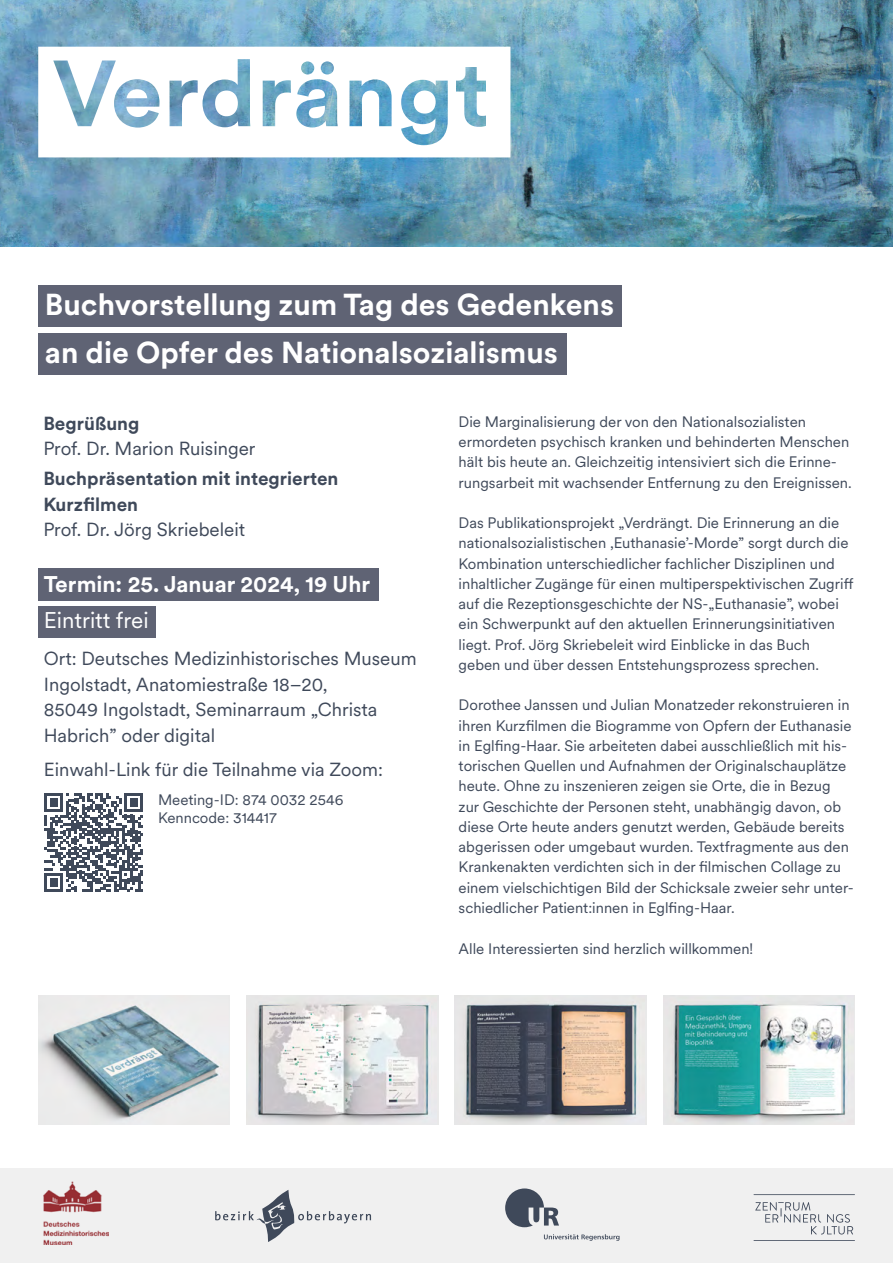
<style>
.page{position:relative;width:893px;height:1263px;background:#fff}
.page>*{position:absolute;margin:0;border:0;box-sizing:border-box;transform-origin:0 0}
.t1{font:700 30px/48px "Circular XX";color:#fff}
.t2{font:700 22.5px "Circular XX";color:#fff}
.t3{font:22.5px "Circular XX";color:#fff}
.t4{font:18.75px/25.5px "Circular XX";color:#3f495a}
.t5{font:700 18.75px/25.5px "Circular XX";color:#3f495a}
.t6{font:15px/20.2px "Circular XX";color:#3f495a}
</style>
<div class="page">
<div style="left:38px;top:569px;width:340px;height:32px;background:#5f6374"></div>
<div style="left:38px;top:606px;width:118px;height:31px;background:#5f6374"></div>
<div style="left:0;top:1169px;width:893px;height:94px;background:#f0f0f0"></div>
<img style="left:44px;top:1181px;width:65px;height:63px">
<svg style="left:215px;top:1190px;width:156px;height:52px"></svg>
<hr style="left:754px;top:1194px;width:101px;height:1px;background:#3f495a">
<svg style="left:755px;top:1202px;width:98px;height:32px"></svg>
<hr style="left:754px;top:1240px;width:101px;height:1px;background:#3f495a">
<svg style="left:505px;top:1188px;width:114px;height:53px"></svg>
<img style="left:0;top:0;width:893px;height:247px">
<div style="left:38px;top:286px;width:584px;height:41px;background:#5f6374"></div>
<div style="left:38px;top:333px;width:529px;height:42px;background:#5f6374"></div>
<svg style="left:38px;top:47px;width:472px;height:110px"></svg>
<img style="left:455px;top:996px;width:191px;height:129px">
<img style="left:247px;top:996px;width:191px;height:129px">
<img style="left:38px;top:996px;width:192px;height:129px">
<img style="left:663px;top:996px;width:192px;height:129px">
<svg style="left:44px;top:793px;width:99px;height:99px"></svg>
<h1 class="t1" style="left:45px;top:279px;width:571px">Buchvorstellung zum Tag des Gedenkens an die Opfer des Nationalsozialismus</h1>
<p class="t5" style="left:43px;top:410px;width:98px">Begrüßung</p>
<p class="t4" style="left:43px;top:435px;width:214px">Prof. Dr. Marion Ruisinger</p>
<p class="t5" style="left:43px;top:465px;width:297px">Buchpräsentation mit integrierten<br>Kurzfilmen</p>
<p class="t4" style="left:43px;top:516px;width:203px">Prof. Dr. Jörg Skriebeleit</p>
<h2 class="t2" style="left:44px;top:569px;width:328px">Termin: 25. Januar 2024, 19 Uhr</h2>
<h2 class="t3" style="left:44px;top:605px;width:106px">Eintritt frei</h2>
<p class="t4" style="left:44px;top:645px;width:374px">Ort: Deutsches Medizinhistorisches Museum Ingolstadt, Anatomiestraße 18–20,<br>85049 Ingolstadt, Seminarraum „Christa Habrich” oder digital</p>
<p class="t4" style="left:44px;top:756px;width:341px">Einwahl-Link für die Teilnahme via Zoom:</p>
<p class="t6" style="left:158px;top:790px;width:187px;line-height:18px">Meeting-ID: 874 0032 2546<br>Kenncode: 314417</p>
<p class="t6" style="left:459px;top:411px;width:395px">Die Marginalisierung der von den Nationalsozialisten ermordeten psychisch kranken und behinderten Menschen hält bis heute an. Gleichzeitig intensiviert sich die Erinne&shy;rungsarbeit mit wachsender Entfernung zu den Ereignissen.</p>
<p class="t6" style="left:459px;top:512px;width:396px">Das Publikationsprojekt „Verdrängt. Die Erinnerung an die nationalsozialistischen ,Euthanasie’-Morde” sorgt durch die Kombination unterschiedlicher fachlicher Disziplinen und inhaltlicher Zugänge für einen multiperspektivischen Zugriff auf die Rezeptionsgeschichte der NS-„Euthanasie”, wobei ein Schwerpunkt auf den aktuellen Erinnerungsinitiativen liegt. Prof. Jörg Skriebeleit wird Einblicke in das Buch geben und über dessen Entstehungsprozess sprechen.</p>
<p class="t6" style="left:459px;top:694px;width:397px">Dorothee Janssen und Julian Monatzeder rekonstruieren in ihren Kurzfilmen die Biogramme von Opfern der Euthanasie in Eglfing-Haar. Sie arbeiteten dabei ausschließlich mit his&shy;torischen Quellen und Aufnahmen der Originalschauplätze heute. Ohne zu inszenieren zeigen sie Orte, die in Bezug zur Geschichte der Personen steht, unabhängig davon, ob diese Orte heute anders genutzt werden, Gebäude bereits abgerissen oder umgebaut wurden. Textfragmente aus den Krankenakten verdichten sich in der filmischen Collage zu einem vielschichtigen Bild der Schicksale zweier sehr unter&shy;schiedlicher Patient:innen in Eglfing-Haar.</p>
<p class="t6" style="left:459px;top:937px;width:296px">Alle Interessierten sind herzlich willkommen!</p>
</div>
